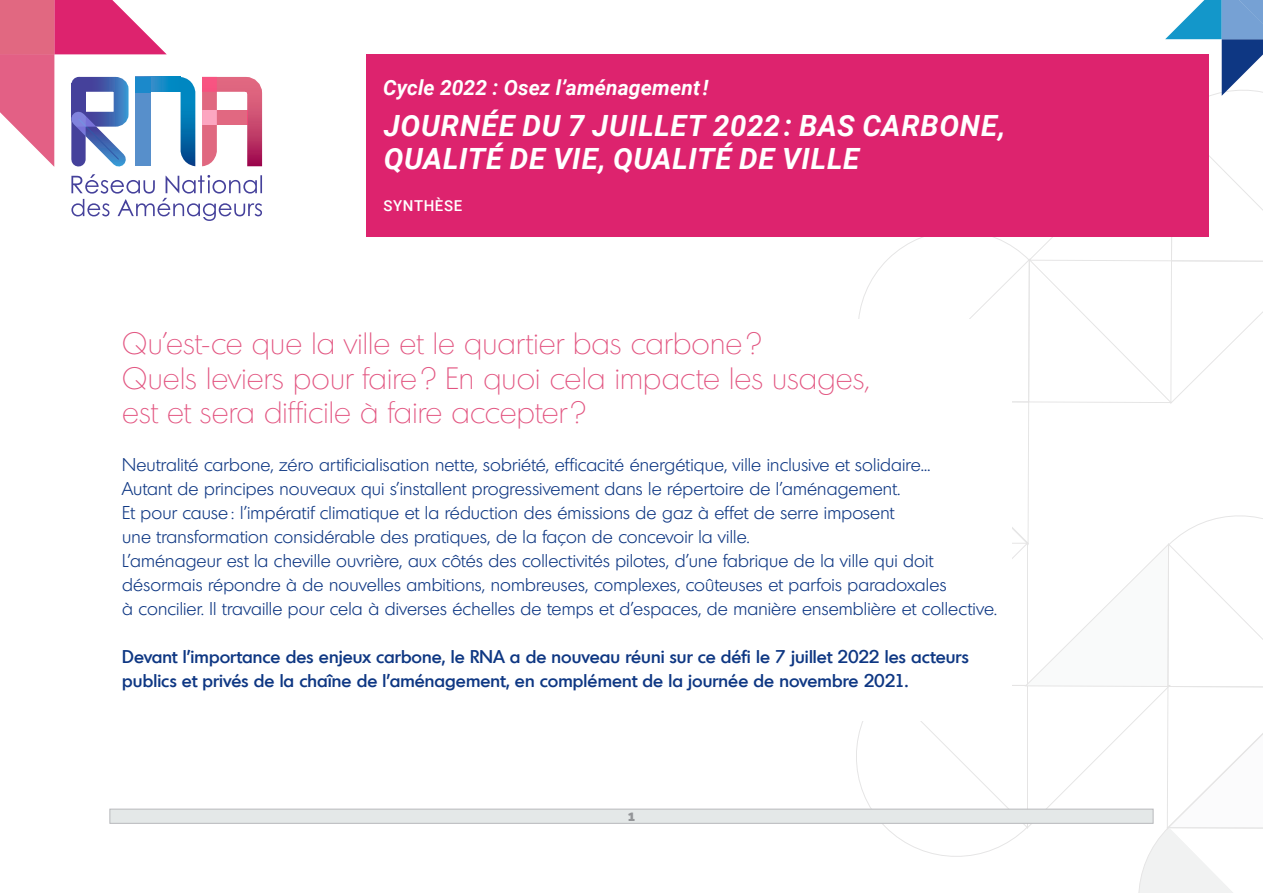
<style>
.page{position:relative;width:1263px;height:893px;background:#fff}
.page>*{position:absolute;margin:0;border:0;box-sizing:border-box;transform-origin:0 0}
.t1{font:200 30px/34.5px "Montreal";letter-spacing:.005em;color:#e25480}
.t2{font:italic 700 29.25px/33px "Roboto";letter-spacing:.02em;color:#fff}
.t3{font:italic 700 21px "Roboto";letter-spacing:.005em;color:#fff}
.t4{font:300 18px/24px "Montreal";letter-spacing:.01em;color:#0e3783}
.t5{font:500 18px/24px "Montreal";letter-spacing:.005em;color:#0e3783}
.t6{font:500 15px "Roboto";letter-spacing:.04em;color:#fff}
.t7{font:900 12px "Motiva Sans";color:#939598}
</style>
<div class="page">
<svg style="left:181px;top:77px;width:14px;height:89px"></svg>
<svg style="left:202px;top:77px;width:60px;height:89px"></svg>
<div style="left:135px;top:77px;width:46px;height:15px;background:#0089c2"></div>
<svg style="left:71px;top:174px;width:191px;height:47px"></svg>
<svg style="left:0;top:0;width:167px;height:167px"></svg>
<div style="left:0;top:0;width:54px;height:54px;background:#e16881"></div>
<svg style="left:704px;top:0;width:559px;height:893px"></svg>
<div style="left:366px;top:54px;width:842px;height:182px;background:#dd236e"></div>
<div style="left:109px;top:319px;width:903px;height:401px;background:#fff"></div>
<div style="left:109px;top:809px;width:1044px;height:15px;background:#e4e8e8;border:1px solid #b8b9bc"></div>
<p class="t3" style="left:383px;top:73px;width:327px">Cycle 2022 : Osez l’aménagement !</p>
<h2 class="t2" style="left:384px;top:108px;width:623px">JOURNÉE DU 7 JUILLET 2022 : BAS CARBONE,<br>QUALITÉ DE VIE, QUALITÉ DE VILLE</h2>
<p class="t6" style="left:383px;top:195px;width:80px">SYNTHÈSE</p>
<h1 class="t1" style="left:122px;top:327px;width:749px">Qu’est-ce que la ville et le quartier bas carbone ?<br>Quels leviers pour faire ? En quoi cela impacte les usages, est et sera difficile à faire accepter ?</h1>
<p class="t4" style="left:122px;top:453px;width:876px">Neutralité carbone, zéro artificialisation nette, sobriété, efficacité énergétique, ville inclusive et solidaire…<br>Autant de principes nouveaux qui s’installent progressivement dans le répertoire de l’aménagement.<br>Et pour cause : l’impératif climatique et la réduction des émissions de gaz à effet de serre imposent<br>une transformation considérable des pratiques, de la façon de concevoir la ville.<br>L’aménageur est la cheville ouvrière, aux côtés des collectivités pilotes, d’une fabrique de la ville qui doit désormais répondre à de nouvelles ambitions, nombreuses, complexes, coûteuses et parfois paradoxales<br>à concilier. Il travaille pour cela à diverses échelles de temps et d’espaces, de manière ensemblière et collective.</p>
<p class="t5" style="left:122px;top:644px;width:848px">Devant l’importance des enjeux carbone, le RNA a de nouveau réuni sur ce défi le 7 juillet 2022 les acteurs publics et privés de la chaîne de l’aménagement, en complément de la journée de novembre 2021.</p>
<p class="t7" style="left:628px;top:808px;width:9px">1</p>
</div>
